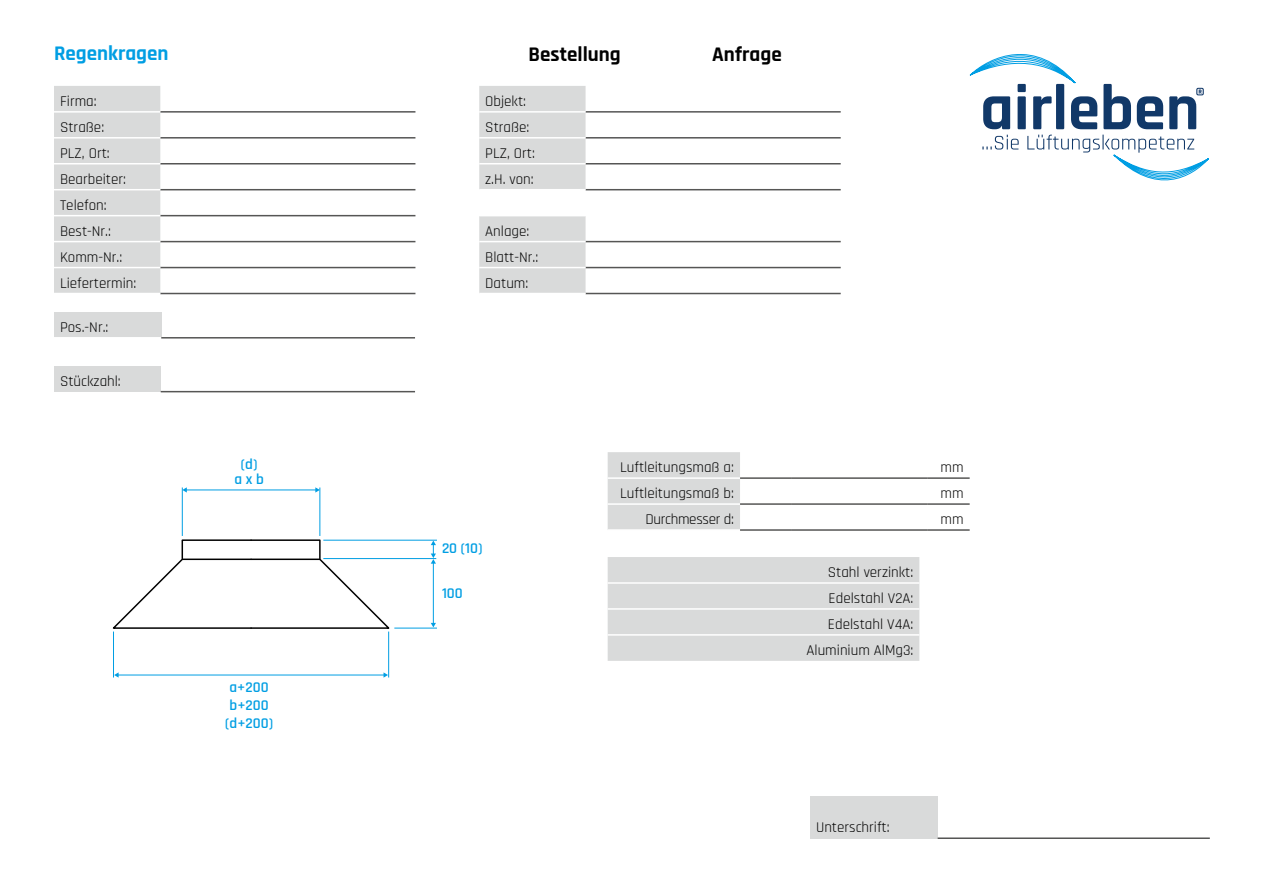
<style>
.page{position:relative;width:1263px;height:893px;background:#fff}
.page>*{position:absolute;margin:0;border:0;box-sizing:border-box;transform-origin:0 0}
.t1{font:700 21px "Rajdhani";color:#000}
.t2{font:700 21px "Rajdhani";color:#009ee3}
.t3{font:15px/26px "Rajdhani";color:#000}
.t4{font:600 15px/17.7px "Rajdhani";color:#009ee3}
.t5{font:15px "Rajdhani";letter-spacing:-.02em;color:#000}
</style>
<div class="page">
<svg style="left:54px;top:86px;width:531px;height:207px"></svg>
<div style="left:479px;top:190px;width:106px;height:26px;background:#fff"></div>
<hr style="left:160px;top:111px;width:255px;height:2px;background:#565655">
<hr style="left:160px;top:137px;width:255px;height:2px;background:#565655">
<hr style="left:160px;top:163px;width:255px;height:1px;background:#565655">
<hr style="left:160px;top:189px;width:255px;height:1px;background:#565655">
<hr style="left:160px;top:215px;width:255px;height:1px;background:#565655">
<hr style="left:160px;top:241px;width:255px;height:1px;background:#565655">
<hr style="left:160px;top:267px;width:255px;height:1px;background:#565655">
<hr style="left:160px;top:293px;width:255px;height:1px;background:#565655">
<hr style="left:585px;top:111px;width:256px;height:2px;background:#565655">
<hr style="left:585px;top:137px;width:256px;height:2px;background:#565655">
<hr style="left:585px;top:163px;width:256px;height:1px;background:#565655">
<hr style="left:585px;top:189px;width:256px;height:1px;background:#565655">
<hr style="left:585px;top:241px;width:256px;height:1px;background:#565655">
<hr style="left:585px;top:267px;width:256px;height:1px;background:#565655">
<hr style="left:585px;top:293px;width:256px;height:1px;background:#565655">
<hr style="left:54px;top:111px;width:106px;height:2px;background:#fff">
<hr style="left:54px;top:137px;width:106px;height:2px;background:#fff">
<hr style="left:54px;top:163px;width:106px;height:1px;background:#fff">
<hr style="left:54px;top:189px;width:106px;height:1px;background:#fff">
<hr style="left:54px;top:215px;width:106px;height:1px;background:#fff">
<hr style="left:54px;top:241px;width:106px;height:1px;background:#fff">
<hr style="left:54px;top:267px;width:106px;height:1px;background:#fff">
<hr style="left:479px;top:111px;width:106px;height:2px;background:#fff">
<hr style="left:479px;top:137px;width:106px;height:2px;background:#fff">
<hr style="left:479px;top:163px;width:106px;height:1px;background:#fff">
<hr style="left:479px;top:189px;width:106px;height:1px;background:#fff">
<hr style="left:479px;top:241px;width:106px;height:1px;background:#fff">
<hr style="left:479px;top:267px;width:106px;height:1px;background:#fff">
<div style="left:608px;top:452px;width:132px;height:77px;background:#d9dada"></div>
<hr style="left:740px;top:477px;width:51px;height:2px;background:#565655">
<hr style="left:791px;top:477px;width:136px;height:2px;background:#565655">
<hr style="left:927px;top:477px;width:43px;height:2px;background:#565655">
<hr style="left:740px;top:503px;width:51px;height:2px;background:#565655">
<hr style="left:791px;top:503px;width:136px;height:2px;background:#565655">
<hr style="left:927px;top:503px;width:43px;height:2px;background:#565655">
<hr style="left:740px;top:529px;width:51px;height:2px;background:#565655">
<hr style="left:791px;top:529px;width:136px;height:2px;background:#565655">
<hr style="left:927px;top:529px;width:43px;height:2px;background:#565655">
<hr style="left:608px;top:477px;width:132px;height:2px;background:#fff">
<hr style="left:608px;top:503px;width:132px;height:2px;background:#fff">
<div style="left:608px;top:557px;width:311px;height:104px;background:#d9dada"></div>
<hr style="left:608px;top:582px;width:311px;height:2px;background:#fff">
<hr style="left:608px;top:608px;width:311px;height:2px;background:#fff">
<hr style="left:608px;top:634px;width:311px;height:2px;background:#fff">
<div style="left:54px;top:312px;width:107px;height:26px;background:#d9dada"></div>
<hr style="left:161px;top:337px;width:254px;height:2px;background:#565655">
<hr style="left:54px;top:337px;width:107px;height:2px;background:#fff">
<div style="left:54px;top:366px;width:107px;height:26px;background:#d9dada"></div>
<hr style="left:161px;top:391px;width:254px;height:1px;background:#565655">
<svg style="left:970px;top:54px;width:239px;height:126px"></svg>
<svg style="left:112px;top:539px;width:280px;height:90px"></svg>
<hr style="left:113px;top:631px;width:1px;height:46px;background:#009ee3">
<hr style="left:388px;top:631px;width:1px;height:46px;background:#009ee3">
<hr style="left:182px;top:487px;width:1px;height:49px;background:#009ee3">
<hr style="left:319px;top:487px;width:1px;height:49px;background:#009ee3">
<hr style="left:323px;top:540px;width:114px;height:1px;background:#009ee3">
<hr style="left:394px;top:628px;width:43px;height:1px;background:#009ee3">
<hr style="left:433px;top:563px;width:1px;height:61px;background:#009ee3">
<svg style="left:431px;top:623px;width:5px;height:4px"></svg>
<svg style="left:431px;top:541px;width:5px;height:23px"></svg>
<hr style="left:186px;top:490px;width:130px;height:1px;background:#009ee3">
<svg style="left:315px;top:487px;width:5px;height:6px"></svg>
<svg style="left:182px;top:487px;width:5px;height:6px"></svg>
<hr style="left:118px;top:675px;width:266px;height:1px;background:#009ee3">
<svg style="left:383px;top:672px;width:5px;height:6px"></svg>
<svg style="left:114px;top:672px;width:5px;height:6px"></svg>
<hr style="left:323px;top:558px;width:113px;height:1px;background:#009ee3">
<div style="left:810px;top:796px;width:128px;height:42px;background:#d9dada"></div>
<hr style="left:938px;top:837px;width:272px;height:2px;background:#565655">
<h1 class="t2" style="left:54px;top:40px;width:116px">Regenkragen</h1>
<h1 class="t1" style="left:529px;top:41px;width:94px">Bestellung</h1>
<h1 class="t1" style="left:712px;top:41px;width:71px">Anfrage</h1>
<p class="t3" style="left:60px;top:89px;width:38px">Firma:</p>
<p class="t3" style="left:485px;top:89px;width:42px">Objekt:</p>
<p class="t3" style="left:60px;top:115px;width:46px">Straße:</p>
<p class="t3" style="left:485px;top:115px;width:46px">Straße:</p>
<p class="t3" style="left:60px;top:140px;width:51px">PLZ, Ort:</p>
<p class="t3" style="left:485px;top:140px;width:51px">PLZ, Ort:</p>
<p class="t3" style="left:60px;top:166px;width:68px">Bearbeiter:</p>
<p class="t3" style="left:485px;top:166px;width:50px">z.H. von:</p>
<p class="t3" style="left:60px;top:192px;width:53px">Telefon:<br>Best-Nr.:</p>
<p class="t3" style="left:485px;top:218px;width:46px">Anlage:</p>
<p class="t3" style="left:60px;top:244px;width:64px">Komm-Nr.:</p>
<p class="t3" style="left:485px;top:244px;width:55px">Blatt-Nr.:</p>
<p class="t3" style="left:60px;top:270px;width:78px">Liefertermin:</p>
<p class="t3" style="left:485px;top:270px;width:45px">Datum:</p>
<p class="t3" style="left:60px;top:314px;width:50px">Pos.-Nr.:</p>
<p class="t3" style="left:60px;top:368px;width:62px">Stückzahl:</p>
<p class="t4" style="left:241px;top:455px;width:18px">(d)</p>
<p class="t4" style="left:235px;top:471px;width:31px">a x b</p>
<p class="t4" style="left:230px;top:679px;width:41px">a+200</p>
<p class="t4" style="left:225px;top:697px;width:50px">b+200 (d+200)</p>
<p class="t4" style="left:442px;top:540px;width:42px">20 (10)</p>
<p class="t4" style="left:442px;top:585px;width:22px">100</p>
<p class="t3" style="left:620px;top:455px;width:115px">Luftleitungsmaß a:</p>
<p class="t3" style="left:940px;top:455px;width:25px">mm</p>
<p class="t3" style="left:620px;top:481px;width:115px">Luftleitungsmaß b:</p>
<p class="t3" style="left:940px;top:481px;width:25px">mm</p>
<p class="t5" style="left:645px;top:511px;width:90px">Durchmesser d:</p>
<p class="t3" style="left:940px;top:507px;width:25px">mm</p>
<p class="t3" style="left:806px;top:560px;width:108px;text-align:right">Stahl verzinkt:<br>Edelstahl V2A:<br>Edelstahl V4A:<br>Aluminium AlMg3:</p>
<p class="t3" style="left:816px;top:815px;width:75px">Unterschrift:</p>
</div>
